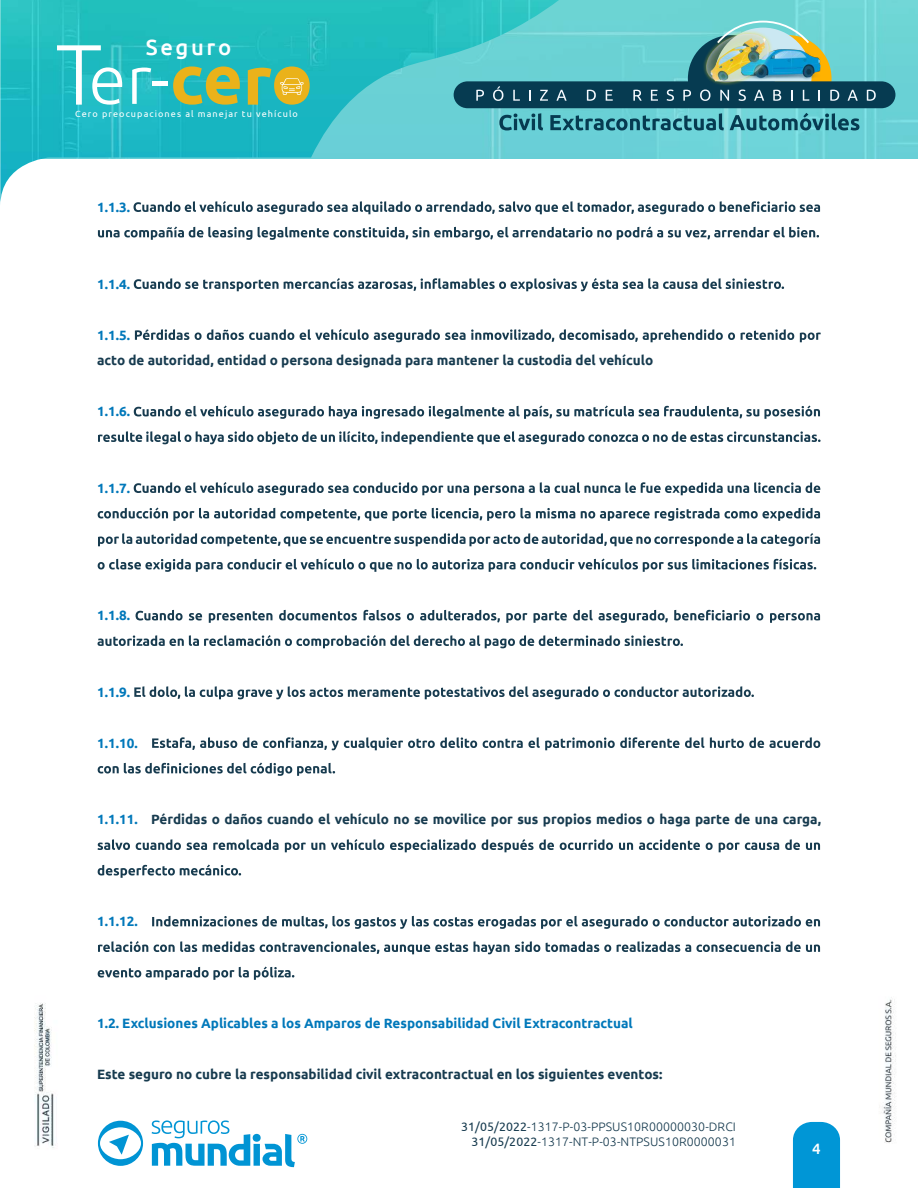
<style>
.page{position:relative;width:918px;height:1188px;background:#fff}
.page>*{position:absolute;margin:0;border:0;box-sizing:border-box;transform-origin:0 0}
.t1{font:500 22.05px "Ubuntu";letter-spacing:.12em;color:#fff}
.t2{font:500 15px "Ubuntu";color:#fff}
.t3{font:700 13.5px "Ubuntu";color:#173b4f}
.t4{font:700 13.5px "Ubuntu";color:#0178ba}
.t5{font:300 12.3px/14.7px "Ubuntu";letter-spacing:.01em;color:#173b4f;text-align:right}
.t6{font:300 12px/14.4px "Ubuntu";color:#173b4f;text-align:right}
.t7{font:9.15px "Ubuntu";letter-spacing:.12em;color:#fff}
.s1{color:#0178ba}
.s2{font-weight:400}
</style>
<div class="page">
<img style="left:34px;top:974px;width:862px;height:214px">
<div style="left:793px;top:1122px;width:47px;height:66px;background:#0096d6"></div>
<svg style="left:98px;top:1121px;width:45px;height:45px"></svg>
<svg style="left:152px;top:1120px;width:155px;height:47px"></svg>
<svg style="left:134px;top:201px;width:686px;height:13px"></svg>
<svg style="left:98px;top:227px;width:721px;height:13px"></svg>
<svg style="left:134px;top:278px;width:650px;height:13px"></svg>
<svg style="left:135px;top:329px;width:686px;height:13px"></svg>
<svg style="left:134px;top:406px;width:686px;height:13px"></svg>
<svg style="left:98px;top:431px;width:723px;height:13px"></svg>
<svg style="left:134px;top:482px;width:686px;height:13px"></svg>
<svg style="left:98px;top:508px;width:722px;height:13px"></svg>
<svg style="left:98px;top:533px;width:722px;height:13px"></svg>
<svg style="left:98px;top:559px;width:718px;height:13px"></svg>
<svg style="left:136px;top:610px;width:684px;height:13px"></svg>
<svg style="left:98px;top:635px;width:585px;height:13px"></svg>
<svg style="left:134px;top:686px;width:620px;height:13px"></svg>
<svg style="left:152px;top:737px;width:668px;height:13px"></svg>
<svg style="left:98px;top:763px;width:237px;height:13px"></svg>
<svg style="left:98px;top:839px;width:722px;height:13px"></svg>
<svg style="left:98px;top:865px;width:143px;height:13px"></svg>
<svg style="left:152px;top:916px;width:668px;height:13px"></svg>
<svg style="left:98px;top:941px;width:722px;height:13px"></svg>
<svg style="left:98px;top:967px;width:196px;height:13px"></svg>
<div style="left:559px;top:0;width:359px;height:158px;background:#6cd3d6"></div>
<img style="left:0;top:0;width:559px;height:206px">
<svg style="left:57px;top:45px;width:65px;height:60px"></svg>
<svg style="left:132px;top:68px;width:19px;height:36px"></svg>
<hr style="left:153px;top:82px;width:15px;height:4px;background:#fff">
<svg style="left:173px;top:66px;width:67px;height:39px;background:#8fb462"></svg>
<svg style="left:248px;top:66px;width:62px;height:39px;background:#a1b65d"></svg>
<svg style="left:454px;top:20px;width:441px;height:110px;background:#4ea5ac"></svg>
<img style="left:698px;top:25px;width:124px;height:66px">
<div style="left:451px;top:1115px;width:302px;height:39px;background:#fff"></div>
<h1 class="t1" style="left:146px;top:33px;width:87px">Seguro</h1>
<p class="t7" style="left:75px;top:109px;width:224px">Cero preocupaciones al manejar tu vehículo</p>
<p class="t4" style="left:97px;top:199px;width:34px">1.1.3.</p>
<p class="t4" style="left:97px;top:276px;width:34px">1.1.4.</p>
<p class="t3" style="left:145px;top:327px;width:5px">´</p>
<p class="t4" style="left:97px;top:327px;width:34px">1.1.5.</p>
<p class="t3" style="left:97px;top:352px;width:558px">acto de autoridad, entidad o persona designada para mantener la custodia del vehículo</p>
<p class="t4" style="left:97px;top:403px;width:34px">1.1.6.</p>
<p class="t4" style="left:97px;top:480px;width:34px">1.1.7.</p>
<p class="t4" style="left:97px;top:607px;width:34px">1.1.8.</p>
<p class="t4" style="left:97px;top:684px;width:34px">1.1.9.</p>
<p class="t4" style="left:97px;top:735px;width:42px">1.1.10.</p>
<p class="t3" style="left:97px;top:811px;width:726px"><span class="s1">1.1.11.</span> Pérdidas o daños cuando el vehículo no se movilice por sus propios medios o haga parte de una carga,</p>
<p class="t4" style="left:97px;top:913px;width:42px">1.1.12.</p>
<p class="t4" style="left:97px;top:1015px;width:537px">1.2. Exclusiones Aplicables a los Amparos de Responsabilidad Civil Extracontractual</p>
<p class="t3" style="left:97px;top:1066px;width:567px">Este seguro no cubre la responsabilidad civil extracontractual en los siguientes eventos:</p>
<p class="t5" style="left:461px;top:1119px;width:276px"><span class="s2">31/05/2022</span>-1317-P-03-PPSUS10R00000030-DRCI<br><span class="s2">31/05/2022</span>-1317-NT-P-03-NTPSUS10R0000031</p>
<p class="t6" style="left:534px;top:1122px;width:201px">-1317-P-03-PPSUS10R00000030-D00I -1317-NT-P-03-NTPSUS10R0000031</p>
<p class="t2" style="left:812px;top:1139px;width:10px">4</p>
</div>
